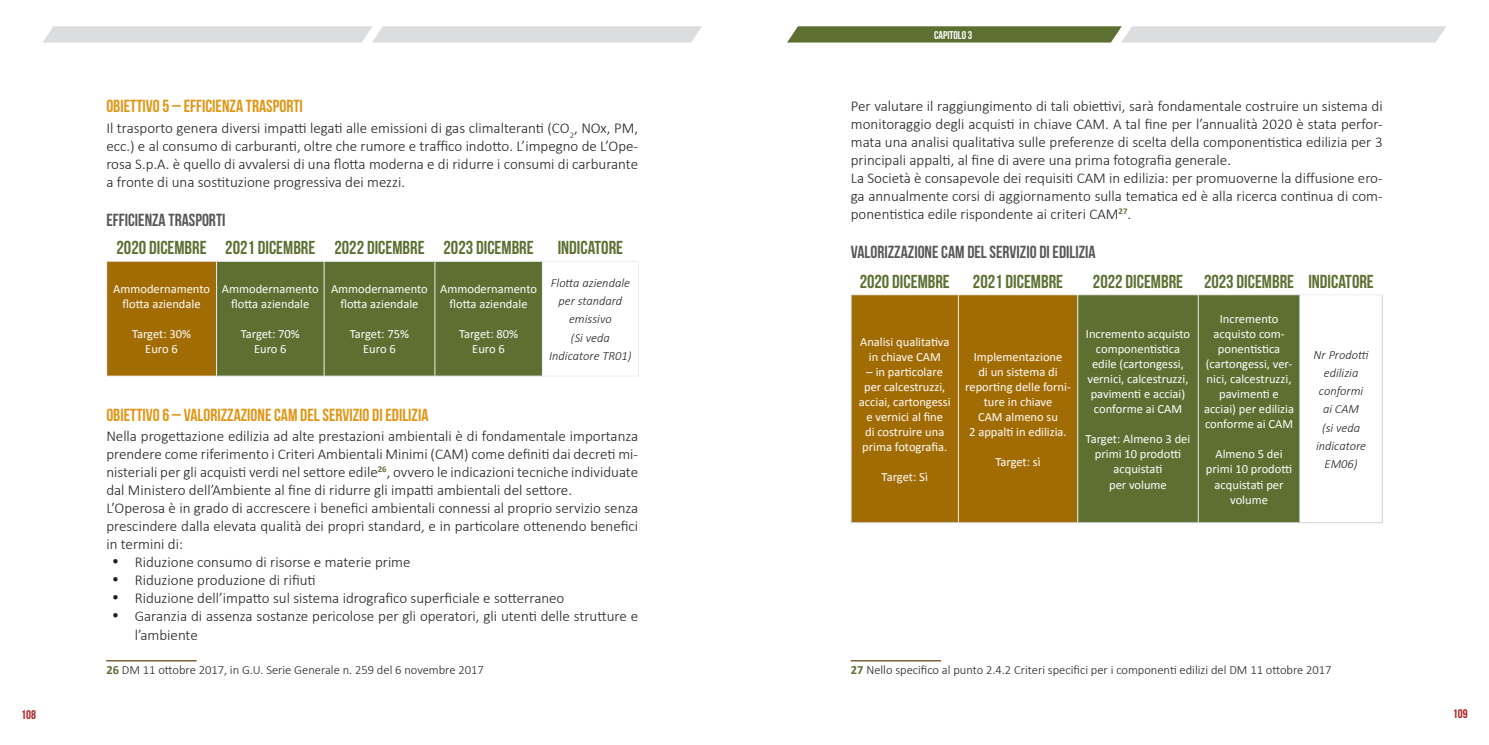
<style>
.page{position:relative;width:1489px;height:745px;background:#fff}
.page>*{position:absolute;margin:0;border:0;box-sizing:border-box;transform-origin:0 0}
.t1{font:18.75px "Bebas Neue";color:#5d7032}
.t2{font:17.5px "Bebas Neue";color:#e29616}
.t3{font:17.5px "Bebas Neue";color:#57585a}
.t4{font:300 15px/18px "Calibri";color:#231f20}
.t5{font:12.5px/15px "Calibri";color:#fff;text-align:center}
.t6{font:300 12.5px "Calibri";color:#231f20}
.t7{font:italic 300 12.5px/18.1px "Calibri";color:#231f20;text-align:center}
.t8{font:12.5px "Bebas Neue";color:#af1e22}
.t9{font:11.25px "Bebas Neue";color:#fff}
.s1{font-weight:700;color:#5d7032}
</style>
<div class="page">
<svg style="left:43px;top:26px;width:659px;height:17px;background:#dedfe1"></svg>
<svg style="left:787px;top:26px;width:659px;height:17px;background:#a2ac8f"></svg>
<div style="left:107px;top:261px;width:109px;height:115px;background:#a26c05"></div>
<div style="left:217px;top:262px;width:325px;height:113px;background:#5d7032"></div>
<hr style="left:106px;top:261px;width:1px;height:114px;background:#eeeeef">
<hr style="left:216px;top:261px;width:1px;height:114px;background:#eeeeef">
<hr style="left:324px;top:261px;width:1px;height:114px;background:#eeeeef">
<hr style="left:434px;top:261px;width:1px;height:114px;background:#eeeeef">
<hr style="left:542px;top:261px;width:1px;height:114px;background:#eeeeef">
<hr style="left:638px;top:261px;width:1px;height:114px;background:#eeeeef">
<hr style="left:106px;top:375px;width:110px;height:1px;background:#eeeeef">
<hr style="left:216px;top:375px;width:108px;height:1px;background:#eeeeef">
<hr style="left:324px;top:375px;width:111px;height:1px;background:#eeeeef">
<hr style="left:435px;top:375px;width:107px;height:1px;background:#eeeeef">
<hr style="left:542px;top:375px;width:96px;height:1px;background:#eeeeef">
<hr style="left:106px;top:261px;width:110px;height:1px;background:#eeeeef">
<hr style="left:216px;top:261px;width:108px;height:1px;background:#eeeeef">
<hr style="left:324px;top:261px;width:111px;height:1px;background:#eeeeef">
<hr style="left:435px;top:261px;width:107px;height:1px;background:#eeeeef">
<hr style="left:542px;top:261px;width:96px;height:1px;background:#eeeeef">
<div style="left:851px;top:295px;width:226px;height:227px;background:#a26c05"></div>
<div style="left:1078px;top:295px;width:221px;height:227px;background:#5d7032"></div>
<hr style="left:850px;top:294px;width:108px;height:1px;background:#eeeeef">
<hr style="left:958px;top:294px;width:119px;height:1px;background:#eeeeef">
<hr style="left:958px;top:295px;width:1px;height:227px;background:#eeeeef">
<hr style="left:1077px;top:294px;width:121px;height:1px;background:#eeeeef">
<hr style="left:1077px;top:295px;width:1px;height:227px;background:#eeeeef">
<hr style="left:1198px;top:294px;width:101px;height:1px;background:#eeeeef">
<hr style="left:1197px;top:295px;width:1px;height:227px;background:#eeeeef">
<hr style="left:1299px;top:294px;width:83px;height:1px;background:#eeeeef">
<hr style="left:1299px;top:295px;width:1px;height:227px;background:#eeeeef">
<hr style="left:850px;top:295px;width:1px;height:227px;background:#d1d2d4">
<hr style="left:1381px;top:295px;width:1px;height:227px;background:#d1d2d4">
<hr style="left:850px;top:522px;width:108px;height:1px;background:#d1d2d4">
<hr style="left:958px;top:522px;width:119px;height:1px;background:#d1d2d4">
<hr style="left:1077px;top:522px;width:121px;height:1px;background:#d1d2d4">
<hr style="left:1198px;top:522px;width:101px;height:1px;background:#d1d2d4">
<hr style="left:1299px;top:522px;width:83px;height:1px;background:#d1d2d4">
<hr style="left:106px;top:660px;width:91px;height:1px;background:#5d7032">
<hr style="left:850px;top:660px;width:91px;height:1px;background:#5d7032">
<p class="t2" style="left:106px;top:97px;width:198px">OBIETTIVO 5 – EFFICIENZA TRASPORTI</p>
<p class="t4" style="left:106px;top:118px;width:533px;text-align:justify">Il trasporto genera diversi impatti legati alle emissioni di gas climalteranti (CO<sub>2</sub>, NOx, PM, ecc.) e al consumo di carburanti, oltre che rumore e traffico indotto. L’impegno de L’Ope&shy;rosa S.p.A. è quello di avvalersi di una flotta moderna e di ridurre i consumi di carburante a fronte di una sostituzione progressiva dei mezzi.</p>
<p class="t3" style="left:106px;top:210px;width:121px">EFFICIENZA TRASPORTI</p>
<p class="t1" style="left:116px;top:237px;width:419px">2020 DICEMBRE 2021 DICEMBRE 2022 DICEMBRE 2023 DICEMBRE</p>
<p class="t1" style="left:557px;top:237px;width:67px">INDICATORE</p>
<p class="t5" style="left:113px;top:281px;width:98px">Ammodernamento flotta aziendale</p>
<p class="t5" style="left:132px;top:326px;width:61px">Target: 30%<br>Euro 6</p>
<p class="t7" style="left:549px;top:273px;width:84px">Flotta aziendale per standard emissivo<br>(Si veda<br>Indicatore TR01)</p>
<p class="t5" style="left:222px;top:281px;width:98px">Ammodernamento flotta aziendale</p>
<p class="t5" style="left:241px;top:326px;width:61px">Target: 70%<br>Euro 6</p>
<p class="t5" style="left:331px;top:281px;width:98px">Ammodernamento flotta aziendale</p>
<p class="t5" style="left:350px;top:326px;width:61px">Target: 75%<br>Euro 6</p>
<p class="t5" style="left:440px;top:281px;width:98px">Ammodernamento flotta aziendale</p>
<p class="t5" style="left:459px;top:326px;width:61px">Target: 80%<br>Euro 6</p>
<p class="t2" style="left:106px;top:404px;width:324px">OBIETTIVO 6 – VALORIZZAZIONE CAM DEL SERVIZIO DI EDILIZIA</p>
<p class="t4" style="left:106px;top:426px;width:533px">Nella progettazione edilizia ad alte prestazioni ambientali è di fondamentale importanza prendere come riferimento i Criteri Ambientali Minimi (CAM) come definiti dai decreti mi&shy;nisteriali per gli acquisti verdi nel settore edile<sup>26</sup>, ovvero le indicazioni tecniche individuate dal Ministero dell’Ambiente al fine di ridurre gli impatti ambientali del settore.<br>L’Operosa è in grado di accrescere i benefici ambientali connessi al proprio servizio senza prescindere dalla elevata qualità dei propri standard, e in particolare ottenendo benefici in termini di:</p>
<p class="t4" style="left:112px;top:552px;width:300px">• Riduzione consumo di risorse e materie prime</p>
<p class="t4" style="left:112px;top:570px;width:205px">• Riduzione produzione di rifiuti</p>
<p class="t4" style="left:112px;top:588px;width:454px">• Riduzione dell’impatto sul sistema idrografico superficiale e sotterraneo</p>
<p class="t4" style="left:135px;top:607px;width:505px;text-indent:-22px">• Garanzia di assenza sostanze pericolose per gli operatori, gli utenti delle strutture e l’ambiente</p>
<p class="t6" style="left:106px;top:661px;width:379px"><span class="s1">26</span> DM 11 ottobre 2017, in G.U. Serie Generale n. 259 del 6 novembre 2017</p>
<p class="t9" style="left:934px;top:29px;width:40px">CAPITOLO 3</p>
<p class="t4" style="left:850px;top:96px;width:533px">Per valutare il raggiungimento di tali obiettivi, sarà fondamentale costruire un sistema di monitoraggio degli acquisti in chiave CAM. A tal fine per l’annualità 2020 è stata perfor&shy;mata una analisi qualitativa sulle preferenze di scelta della componentistica edilizia per 3 principali appalti, al fine di avere una prima fotografia generale.<br>La Società è consapevole dei requisiti CAM in edilizia: per promuoverne la diffusione ero&shy;ga annualmente corsi di aggiornamento sulla tematica ed è alla ricerca continua di com&shy;ponentistica edile rispondente ai criteri CAM<sup>27</sup>.</p>
<p class="t3" style="left:850px;top:242px;width:246px">VALORIZZAZIONE CAM DEL SERVIZIO DI EDILIZIA</p>
<p class="t1" style="left:859px;top:270px;width:205px">2020 DICEMBRE 2021 DICEMBRE</p>
<p class="t1" style="left:1092px;top:270px;width:282px">2022 DICEMBRE 2023 DICEMBRE INDICATORE</p>
<p class="t5" style="left:860px;top:334px;width:91px">Analisi qualitativa in chiave CAM</p>
<p class="t5" style="left:858px;top:364px;width:93px">– in particolare per calcestruzzi, acciai, cartongessi e vernici al fine<br>di costruire una prima fotografia.</p>
<p class="t5" style="left:881px;top:469px;width:48px">Target: Sì</p>
<p class="t5" style="left:965px;top:349px;width:107px">Implementazione<br>di un sistema di reporting delle forni&shy;ture in chiave<br>CAM almeno su<br>2 appalti in edilizia.</p>
<p class="t5" style="left:995px;top:454px;width:47px">Target: sì</p>
<p class="t5" style="left:1085px;top:326px;width:106px">Incremento acquisto componentistica edile (cartongessi, vernici, calcestruzzi, pavimenti e acciai) conforme ai CAM</p>
<p class="t5" style="left:1085px;top:431px;width:106px">Target: Almeno 3 dei primi 10 prodotti acquistati<br>per volume</p>
<p class="t5" style="left:1203px;top:311px;width:92px">Incremento acquisto com&shy;ponentistica (cartongessi, ver&shy;nici, calcestruzzi, pavimenti e acciai) per edilizia conforme ai CAM</p>
<p class="t5" style="left:1205px;top:446px;width:88px">Almeno 5 dei primi 10 prodotti acquistati per volume</p>
<p class="t7" style="left:1313px;top:345px;width:56px">Nr Prodotti edilizia conformi ai CAM<br>(si veda indicatore<br>EM06)</p>
<p class="t6" style="left:850px;top:661px;width:482px"><span class="s1">27</span> Nello specifico al punto 2.4.2 Criteri specifici per i componenti edilizi del DM 11 ottobre 2017</p>
<p class="t8" style="left:21px;top:707px;width:16px">108</p>
<p class="t8" style="left:1452px;top:706px;width:16px">109</p>
</div>
